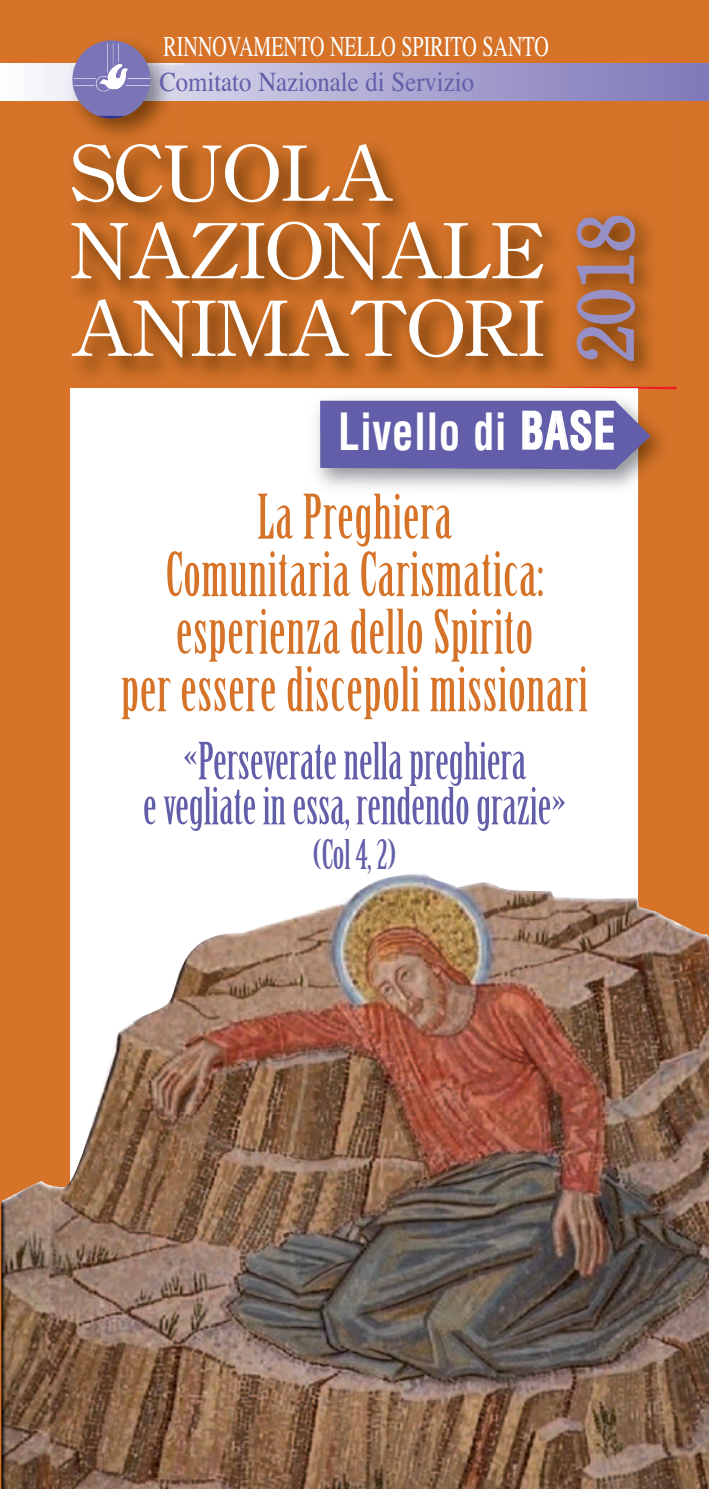
<style>
.page{position:relative;width:709px;height:1489px;background:#fff}
.page>*{position:absolute;margin:0;border:0;box-sizing:border-box;transform-origin:0 0}
.t1{font:85.75px "DF Kai Shu SB Estd BF";color:#9690c6;scale:.86 1}
.t2{font:85px/77.5px "DF Kai Shu SB Estd BF";color:#fff}
.t3{font:60px/57.5px "Birch Std";letter-spacing:.015em;color:#d67329;text-align:center}
.t4{font:50px/45px "Birch Std";color:#625ea9;text-align:center}
.t5{font:700 condensed 50px "Helvetica";letter-spacing:.01em;color:#fff;scale:.86 1}
.t6{font:40px "Birch Std";color:#625ea9}
.t7{font:28.75px "Times";color:#fff;scale:.7 1}
.t8{font:27.5px "Times";color:#625ea9;scale:.9 1}
</style>
<div class="page">
<div style="left:0;top:0;width:709px;height:1488px;background:#d67329"></div>
<div style="left:71px;top:388px;width:567px;height:1028px;background:#fff"></div>
<img style="left:1px;top:872px;width:708px;height:616px">
<svg style="left:1px;top:64px;width:708px;height:36px;background:#afabd3"></svg>
<img style="left:61px;top:40px;width:122px;height:76px">
<img style="left:61px;top:64px;width:122px;height:36px">
<div style="left:72px;top:40px;width:78px;height:78px;background:#7b75b7;border-radius:50%"></div>
<img style="left:73px;top:43px;width:77px;height:49px">
<img style="left:638px;top:431px;width:25px;height:68px">
<div style="left:320px;top:431px;width:330px;height:38px;background:#625ea9"></div>
<img style="left:70px;top:146px;width:437px;height:285px">
<img style="left:71px;top:387px;width:605px;height:44px">
<img style="left:70px;top:116px;width:113px;height:35px">
<img style="left:97px;top:116px;width:28px;height:2px">
<img style="left:306px;top:388px;width:332px;height:43px">
<div style="left:320px;top:401px;width:325px;height:30px;background:#625ea9"></div>
<img style="left:507px;top:213px;width:169px;height:174px">
<img style="left:531px;top:387px;width:145px;height:2px">
<svg style="left:613px;top:388px;width:25px;height:1px"></svg>
<img style="left:507px;top:223px;width:36px;height:55px">
<img style="left:507px;top:300px;width:36px;height:56px">
<p class="t7" style="left:163px;top:29px;width:552px">RINNOVAMENTO NELLO SPIRITO SANTO</p>
<p class="t8" style="left:159px;top:65px;width:351px">Comitato Nazionale di Servizio</p>
<h2 class="t2" style="left:71px;top:132px;width:475px">SCUOLA<br>NAZIONALE<br>ANIMATORI</h2>
<h1 class="t1" style="left:559px;top:361px;width:170px;rotate:-90deg">2018</h1>
<p class="t5" style="left:338px;top:403px;width:323px">Livello di BASE</p>
<p class="t3" style="left:121px;top:491px;width:468px">LaPreghiera<br>Comunitaria Carismatica: esperienza dello Spirito<br>per essere discepoli missionari</p>
<p class="t4" style="left:143px;top:741px;width:424px">«Perseveratenellapreghiera evegliateinessa, rendendograzie»</p>
<p class="t6" style="left:313px;top:839px;width:85px">(Col4,2)</p>
</div>
